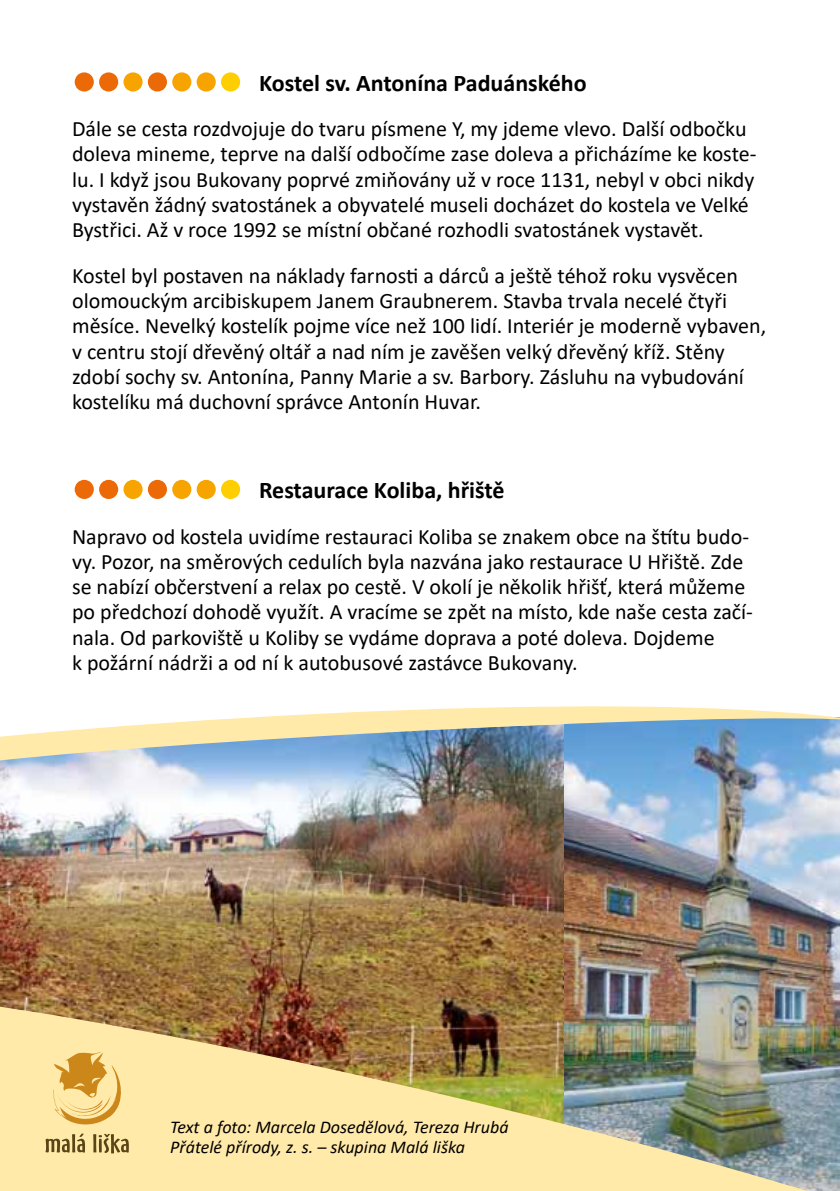
<style>
.page{position:relative;width:840px;height:1191px;background:#fff}
.page>*{position:absolute;margin:0;border:0;box-sizing:border-box;transform-origin:0 0}
.t1{font:800 60px "Gill Sans";color:#ec6907}
.t2{font:700 24px "Calibri";color:#000}
.t3{font:22px/25.2px "Calibri";color:#000}
.t4{font:italic 18px/20.8px "Calibri";color:#000}
.s1{color:#f7a400}
.s2{color:#ffce00}
</style>
<div class="page">
<img style="left:0;top:789px;width:564px;height:187px">
<img style="left:564px;top:789px;width:275px;height:187px">
<img style="left:0;top:976px;width:839px;height:215px">
<svg style="left:53px;top:1052px;width:72px;height:72px;background:#ebc574"></svg>
<svg style="left:45px;top:1133px;width:40px;height:19px"></svg>
<svg style="left:93px;top:1133px;width:36px;height:20px"></svg>
<img style="left:0;top:706px;width:839px;height:83px">
<h1 class="t1" style="left:72px;top:31px;width:172px">..<span class="s1">.</span>.<span class="s1">..</span><span class="s2">.</span></h1>
<p class="t2" style="left:259px;top:66px;width:329px">Kostel sv. Antonína Paduánského</p>
<p class="t3" style="left:72px;top:116px;width:685px">Dále se cesta rozdvojuje do tvaru písmene Y, my jdeme vlevo. Další odbočku doleva mineme, teprve na další odbočíme zase doleva a přicházíme ke koste&shy;lu. I když jsou Bukovany poprvé zmiňovány už v roce 1131, nebyl v obci nikdy vystavěn žádný svatostánek a obyvatelé museli docházet do kostela ve Velké Bystřici. Až v roce 1992 se místní občané rozhodli svatostánek vystavět.</p>
<p class="t3" style="left:72px;top:262px;width:695px">Kostel byl postaven na náklady farnosti a dárců a ještě téhož roku vysvěcen olomouckým arcibiskupem Janem Graubnerem. Stavba trvala necelé čtyři měsíce. Nevelký kostelík pojme více než 100 lidí. Interiér je moderně vybaven, v centru stojí dřevěný oltář a nad ním je zavěšen velký dřevěný kříž. Stěny zdobí sochy sv. Antonína, Panny Marie a sv. Barbory. Zásluhu na vybudování kostelíku má duchovní správce Antonín Huvar.</p>
<h1 class="t1" style="left:72px;top:438px;width:172px">..<span class="s1">.</span>.<span class="s1">..</span><span class="s2">.</span></h1>
<p class="t2" style="left:259px;top:473px;width:247px">Restaurace Koliba, hřiště</p>
<p class="t3" style="left:72px;top:523px;width:682px">Napravo od kostela uvidíme restauraci Koliba se znakem obce na štítu budo&shy;vy. Pozor, na směrových cedulích byla nazvána jako restaurace U Hřiště. Zde se nabízí občerstvení a relax po cestě. V okolí je několik hřišť, která můžeme po předchozí dohodě využít. A vracíme se zpět na místo, kde naše cesta začí&shy;nala. Od parkoviště u Koliby se vydáme doprava a poté doleva. Dojdeme<br>k požární nádrži a od ní k autobusové zastávce Bukovany.</p>
<p class="t4" style="left:170px;top:1115px;width:339px">Text a foto: Marcela Dosedělová, Tereza Hrubá<br>Přátelé přírody, z. s. – skupina Malá liška</p>
</div>
